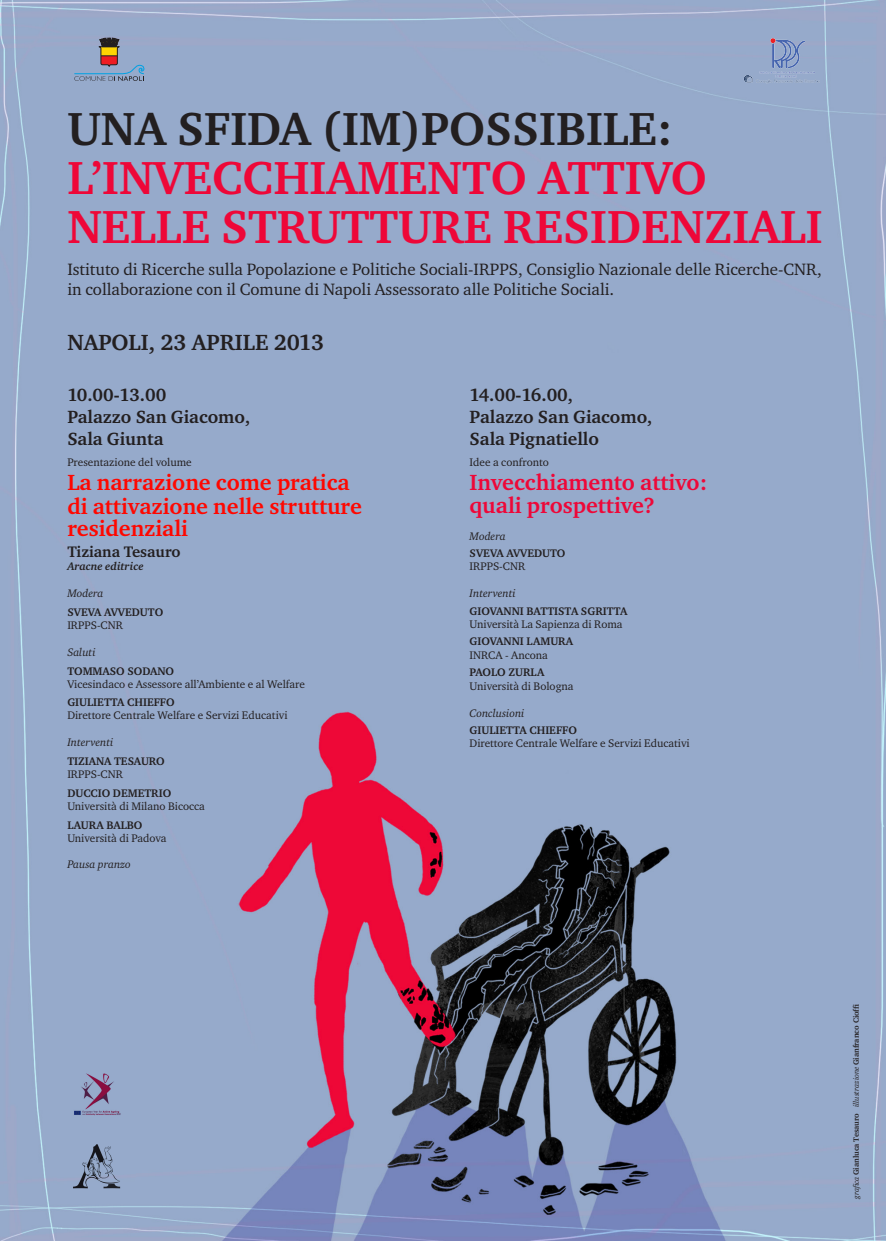
<style>
.page{position:relative;width:886px;height:1241px;background:#fff}
.page>*{position:absolute;margin:0;border:0;box-sizing:border-box;transform-origin:0 0}
.t1{font:700 47.5px "Charter ITC";color:#ee0738}
.t2{font:700 47.5px "Charter ITC";color:#231f20}
.t3{font:700 22.5px "Charter ITC";color:#ff0700}
.t4{font:700 22.5px "Charter ITC";color:#ee0738}
.t5{font:700 22.5px "Charter ITC";color:#231f20}
.t6{font:700 18.12px "Charter ITC";color:#231f20}
.t7{font:16.88px "Charter ITC";color:#231f20}
.t8{font:700 15.62px "Charter ITC";color:#231f20}
.t9{font:11.25px "Charter ITC";color:#231f20}
.t10{font:700 11.25px "Charter ITC";color:#231f20}
.t11{font:italic 11.25px "Charter ITC";color:#231f20}
.t12{font:italic 700 11.25px "Charter ITC";color:#231f20}
.t13{font:700 7.81px "Charter ITC";color:#231f20}
.s1{font-weight:400;font-style:italic}
</style>
<div class="page">
<img style="left:0;top:0;width:886px;height:1240px">
<img style="left:735px;top:30px;width:95px;height:59px">
<div style="left:58px;top:1130px;width:77px;height:71px;background:#96aacb"></div>
<img style="left:73px;top:1144px;width:48px;height:45px">
<div style="left:59px;top:1058px;width:77px;height:71px;background:#96aacb"></div>
<img style="left:74px;top:1073px;width:47px;height:43px">
<svg style="left:73px;top:38px;width:72px;height:43px;background:#8e97ab"></svg>
<p class="t2" style="left:67px;top:99px;width:607px">UNA SFIDA (IM)POSSIBILE:</p>
<p class="t1" style="left:67px;top:148px;width:641px">L’INVECCHIAMENTO ATTIVO</p>
<p class="t1" style="left:67px;top:197px;width:757px">NELLE STRUTTURE RESIDENZIALI</p>
<p class="t7" style="left:67px;top:259px;width:756px">Istituto di Ricerche sulla Popolazione e Politiche Sociali-IRPPS, Consiglio Nazionale delle Ricerche-CNR,</p>
<p class="t7" style="left:67px;top:279px;width:548px">in collaborazione con il Comune di Napoli Assessorato alle Politiche Sociali.</p>
<p class="t5" style="left:67px;top:328px;width:258px">NAPOLI, 23 APRILE 2013</p>
<p class="t6" style="left:67px;top:384px;width:100px">10.00-13.00</p>
<p class="t6" style="left:67px;top:405px;width:184px">Palazzo San Giacomo,</p>
<p class="t6" style="left:67px;top:427px;width:98px">Sala Giunta</p>
<p class="t9" style="left:67px;top:454px;width:126px">Presentazione del volume</p>
<p class="t3" style="left:67px;top:468px;width:284px">La narrazione come pratica</p>
<p class="t3" style="left:67px;top:492px;width:296px">di attivazione nelle strutture</p>
<p class="t3" style="left:67px;top:514px;width:122px">residenziali</p>
<p class="t8" style="left:67px;top:541px;width:115px">Tiziana Tesauro</p>
<p class="t12" style="left:67px;top:559px;width:78px">Aracne editrice</p>
<p class="t11" style="left:67px;top:586px;width:38px">Modera</p>
<p class="t10" style="left:67px;top:605px;width:97px">SVEVA AVVEDUTO</p>
<p class="t9" style="left:67px;top:618px;width:57px">IRPPS-CNR</p>
<p class="t11" style="left:67px;top:645px;width:30px">Saluti</p>
<p class="t10" style="left:67px;top:664px;width:108px">TOMMASO SODANO</p>
<p class="t9" style="left:67px;top:677px;width:239px">Vicesindaco e Assessore all’Ambiente e al Welfare</p>
<p class="t10" style="left:67px;top:694px;width:109px">GIULIETTA CHIEFFO</p>
<p class="t9" style="left:67px;top:708px;width:222px">Direttore Centrale Welfare e Servizi Educativi</p>
<p class="t11" style="left:67px;top:735px;width:48px">Interventi</p>
<p class="t10" style="left:67px;top:753px;width:99px">TIZIANA TESAURO</p>
<p class="t9" style="left:67px;top:767px;width:57px">IRPPS-CNR</p>
<p class="t10" style="left:67px;top:785px;width:105px">DUCCIO DEMETRIO</p>
<p class="t9" style="left:67px;top:799px;width:139px">Università di Milano Bicocca</p>
<p class="t10" style="left:67px;top:817px;width:77px">LAURA BALBO</p>
<p class="t9" style="left:67px;top:831px;width:101px">Università di Padova</p>
<p class="t11" style="left:67px;top:857px;width:65px">Pausa pranzo</p>
<p class="t6" style="left:469px;top:384px;width:105px">14.00-16.00,</p>
<p class="t6" style="left:469px;top:405px;width:184px">Palazzo San Giacomo,</p>
<p class="t6" style="left:469px;top:427px;width:131px">Sala Pignatiello</p>
<p class="t9" style="left:469px;top:455px;width:81px">Idee a confronto</p>
<p class="t4" style="left:469px;top:468px;width:239px">Invecchiamento attivo:</p>
<p class="t4" style="left:469px;top:491px;width:187px">quali prospettive?</p>
<p class="t11" style="left:469px;top:528px;width:38px">Modera</p>
<p class="t10" style="left:469px;top:546px;width:97px">SVEVA AVVEDUTO</p>
<p class="t9" style="left:469px;top:559px;width:57px">IRPPS-CNR</p>
<p class="t11" style="left:469px;top:586px;width:48px">Interventi</p>
<p class="t10" style="left:469px;top:603px;width:159px">GIOVANNI BATTISTA SGRITTA</p>
<p class="t9" style="left:469px;top:617px;width:155px">Università La Sapienza di Roma</p>
<p class="t10" style="left:469px;top:634px;width:105px">GIOVANNI LAMURA</p>
<p class="t9" style="left:469px;top:648px;width:80px">INRCA - Ancona</p>
<p class="t10" style="left:469px;top:665px;width:76px">PAOLO ZURLA</p>
<p class="t9" style="left:469px;top:678px;width:106px">Università di Bologna</p>
<p class="t11" style="left:469px;top:705px;width:56px">Conclusioni</p>
<p class="t10" style="left:469px;top:723px;width:109px">GIULIETTA CHIEFFO</p>
<p class="t9" style="left:469px;top:736px;width:222px">Direttore Centrale Welfare e Servizi Educativi</p>
<p class="t13" style="left:851px;top:1199px;width:197px;rotate:-90deg"><span class="s1">grafica</span> Gianluca Tesauro <span class="s1">illustrazione</span> Gianfranco Cioffi</p>
</div>
